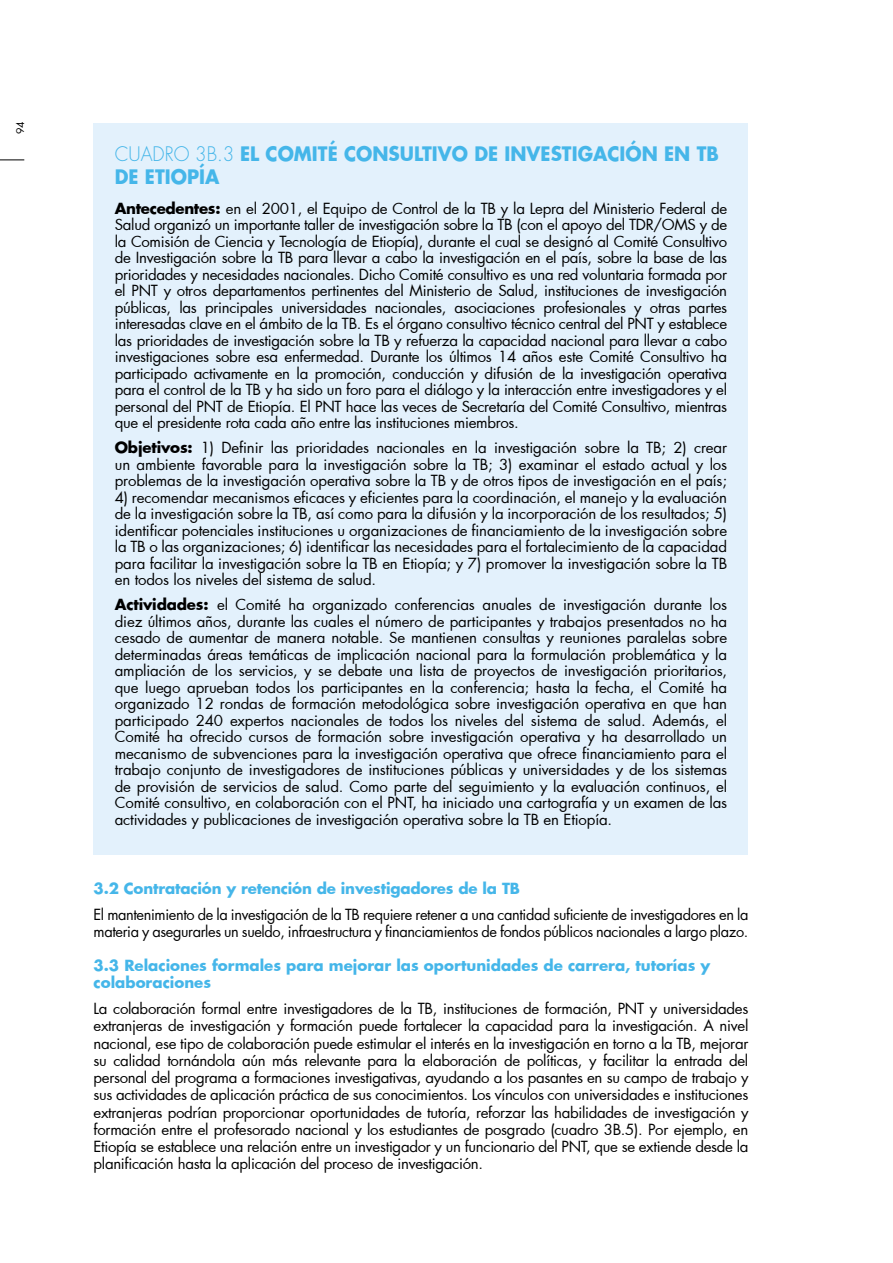
<style>
.page{position:relative;width:893px;height:1263px;background:#fff}
.page>*{position:absolute;margin:0;border:0;box-sizing:border-box;transform-origin:0 0}
.t1{font:700 19.5px/23.4px "Futura";color:#45b6e9;scale:.94 1}
.t2{font:15px/16.5px "Futura";letter-spacing:-.02em;color:#000;text-align:justify}
.t3{font:700 15px/17.2px "Futura";color:#45b6e9}
.t4{font:10.5px "Futura";color:#000}
.s1{font-weight:300}
.s2{font-weight:700}
</style>
<div class="page">
<svg style="left:0;top:159px;width:24px;height:1px"></svg>
<div style="left:94px;top:123px;width:654px;height:732px;background:#e3f1fc"></div>
<p class="t4" style="left:13px;top:134px;width:14px;rotate:-90deg">94</p>
<h1 class="t1" style="left:115px;top:141px;width:644px"><span class="s1">CUADRO 3B.3</span> EL COMITÉ CONSULTIVO DE INVESTIGACIÓN EN TB<br>DE ETIOPÍA</h1>
<p class="t2" style="left:115px;top:200px;width:614px"><span class="s2">Antecedentes:</span> en el 2001, el Equipo de Control de la TB y la Lepra del Ministerio Federal de Salud organizó un importante taller de investigación sobre la TB (con el apoyo del TDR/OMS y de la Comisión de Ciencia y Tecnología de Etiopía), durante el cual se designó al Comité Consultivo de Investigación sobre la TB para llevar a cabo la investigación en el país, sobre la base de las prioridades y necesidades nacionales. Dicho Comité consultivo es una red voluntaria formada por el PNT y otros departamentos pertinentes del Ministerio de Salud, instituciones de investigación públicas, las principales universidades nacionales, asociaciones profesionales y otras partes interesadas clave en el ámbito de la TB. Es el órgano consultivo técnico central del PNT y establece las prioridades de investigación sobre la TB y refuerza la capacidad nacional para llevar a cabo investigaciones sobre esa enfermedad. Durante los últimos 14 años este Comité Consultivo ha participado activamente en la promoción, conducción y difusión de la investigación operativa para el control de la TB y ha sido un foro para el diálogo y la interacción entre investigadores y el personal del PNT de Etiopía. El PNT hace las veces de Secretaría del Comité Consultivo, mientras que el presidente rota cada año entre las instituciones miembros.</p>
<p class="t2" style="left:115px;top:439px;width:614px"><span class="s2">Objetivos:</span> 1) Definir las prioridades nacionales en la investigación sobre la TB; 2) crear un ambiente favorable para la investigación sobre la TB; 3) examinar el estado actual y los problemas de la investigación operativa sobre la TB y de otros tipos de investigación en el país;</p>
<p class="t2" style="left:115px;top:489px;width:614px">4) recomendar mecanismos eficaces y eficientes para la coordinación, el manejo y la evaluación de la investigación sobre la TB, así como para la difusión y la incorporación de los resultados; 5) identificar potenciales instituciones u organizaciones de financiamiento de la investigación sobre la TB o las organizaciones; 6) identificar las necesidades para el fortalecimiento de la capacidad para facilitar la investigación sobre la TB en Etiopía; y 7) promover la investigación sobre la TB en todos los niveles del sistema de salud.</p>
<p class="t2" style="left:115px;top:596px;width:614px"><span class="s2">Actividades:</span> el Comité ha organizado conferencias anuales de investigación durante los diez últimos años, durante las cuales el número de participantes y trabajos presentados no ha cesado de aumentar de manera notable. Se mantienen consultas y reuniones paralelas sobre determinadas áreas temáticas de implicación nacional para la formulación problemática y la ampliación de los servicios, y se debate una lista de proyectos de investigación prioritarios, que luego aprueban todos los participantes en la conferencia; hasta la fecha, el Comité ha organizado 12 rondas de formación metodológica sobre investigación operativa en que han participado 240 expertos nacionales de todos los niveles del sistema de salud. Además, el Comité ha ofrecido cursos de formación sobre investigación operativa y ha desarrollado un mecanismo de subvenciones para la investigación operativa que ofrece financiamiento para el trabajo conjunto de investigadores de instituciones públicas y universidades y de los sistemas de provisión de servicios de salud. Como parte del seguimiento y la evaluación continuos, el Comité consultivo, en colaboración con el PNT, ha iniciado una cartografía y un examen de las actividades y publicaciones de investigación operativa sobre la TB en Etiopía.</p>
<p class="t3" style="left:94px;top:879px;width:428px">3.2 Contratación y retención de investigadores de la TB</p>
<p class="t2" style="left:94px;top:905px;width:656px;line-height:17.2px">El mantenimiento de la investigación de la TB requiere retener a una cantidad suficiente de investigadores en la materia y asegurarles un sueldo, infraestructura y financiamientos de fondos públicos nacionales a largo plazo.</p>
<p class="t3" style="left:94px;top:956px;width:618px">3.3 Relaciones formales para mejorar las oportunidades de carrera, tutorías y colaboraciones</p>
<p class="t2" style="left:94px;top:1000px;width:656px;line-height:17.2px">La colaboración formal entre investigadores de la TB, instituciones de formación, PNT y universidades extranjeras de investigación y formación puede fortalecer la capacidad para la investigación. A nivel nacional, ese tipo de colaboración puede estimular el interés en la investigación en torno a la TB, mejorar su calidad tornándola aún más relevante para la elaboración de políticas, y facilitar la entrada del personal del programa a formaciones investigativas, ayudando a los pasantes en su campo de trabajo y sus actividades de aplicación práctica de sus conocimientos. Los vínculos con universidades e instituciones extranjeras podrían proporcionar oportunidades de tutoría, reforzar las habilidades de investigación y formación entre el profesorado nacional y los estudiantes de posgrado (cuadro 3B.5). Por ejemplo, en Etiopía se establece una relación entre un investigador y un funcionario del PNT, que se extiende desde la planificación hasta la aplicación del proceso de investigación.</p>
</div>
